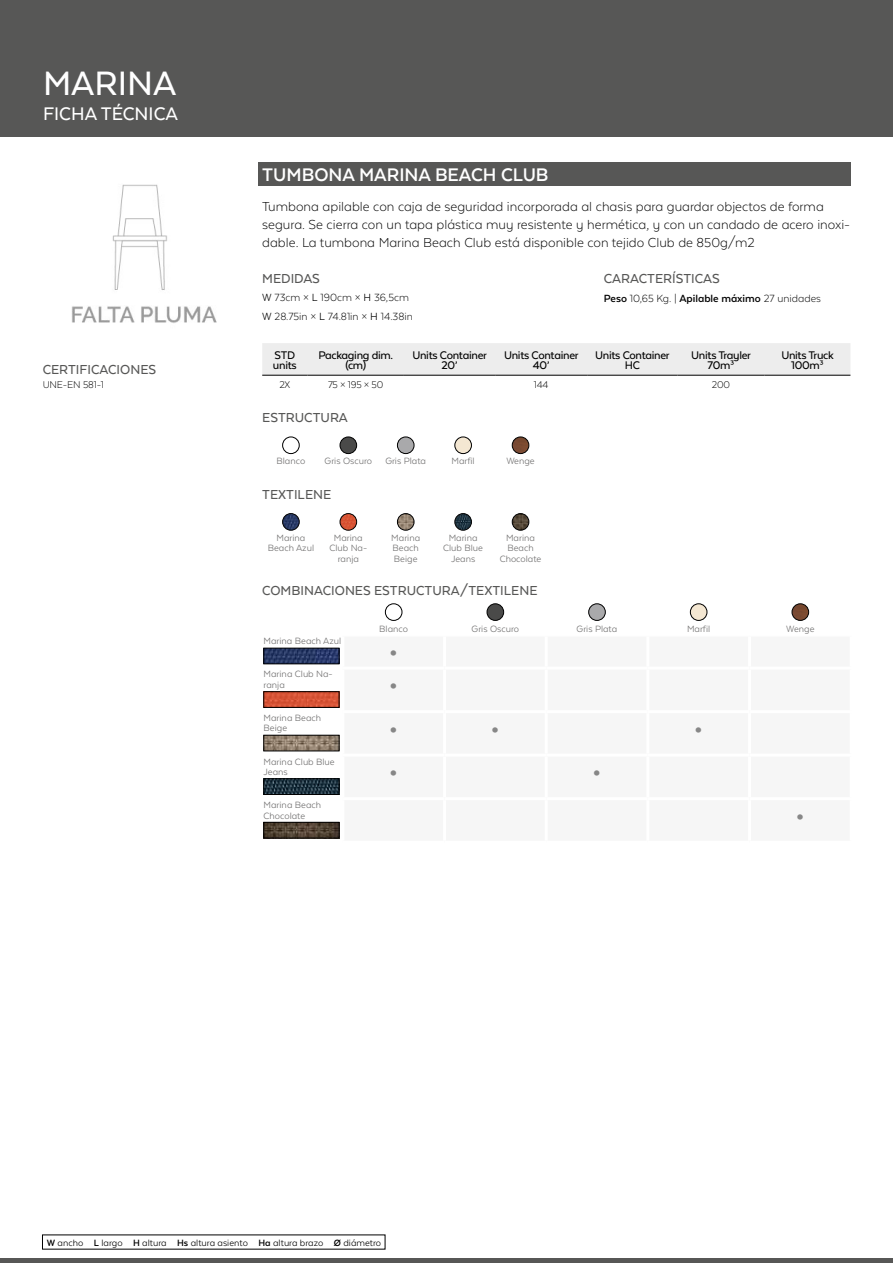
<style>
.page{position:relative;width:893px;height:1263px;background:#fff}
.page>*{position:absolute;margin:0;border:0;box-sizing:border-box;transform-origin:0 0}
.t1{font:500 39px "Texta Alt";color:#fff}
.t2{font:700 31.5px "Texta Alt";color:#878787}
.t3{font:700 21px "Texta Alt";color:#fff}
.t4{font:500 21px "Texta Alt";color:#fff}
.t5{font:300 15px/18px "Texta Alt";color:#000}
.t6{font:500 15px "Texta Alt";color:#575756}
.t7{font:500 12.75px/10.5px "Texta Alt";letter-spacing:-.025em;color:#000;text-align:center}
.t8{font:300 12px/18.6px "Texta Alt";color:#000}
.t9{font:300 11.25px "Texta Alt";letter-spacing:-.02em;color:#000}
.t10{font:10.5px/10.5px "Texta Alt";color:#706f6f}
.t11{font:10.5px "Texta Alt";color:#000}
.s1{font-weight:400}
.s2{font-weight:700}
</style>
<div class="page">
<hr style="left:0;top:1259px;width:893px;height:4px;background:#575756">
<div style="left:0;top:0;width:893px;height:137px;background:#575756"></div>
<div style="left:258px;top:163px;width:592px;height:23px;background:#575756"></div>
<div style="left:262px;top:343px;width:588px;height:32px;background:#ededed"></div>
<hr style="left:262px;top:375px;width:46px;height:1px;background:#000">
<hr style="left:308px;top:375px;width:96px;height:1px;background:#000">
<hr style="left:404px;top:375px;width:91px;height:1px;background:#000">
<hr style="left:495px;top:375px;width:92px;height:1px;background:#000">
<hr style="left:587px;top:375px;width:90px;height:1px;background:#000">
<hr style="left:677px;top:375px;width:88px;height:1px;background:#000">
<hr style="left:765px;top:375px;width:85px;height:1px;background:#000">
<img style="left:283px;top:437px;width:16px;height:17px;border-radius:8px">
<div style="left:282px;top:437px;width:17px;height:17px;border:1px solid #000;border-radius:50%"></div>
<img style="left:340px;top:437px;width:17px;height:17px;border-radius:8px">
<div style="left:340px;top:437px;width:17px;height:17px;border:1px solid #000;border-radius:50%"></div>
<img style="left:397px;top:437px;width:17px;height:17px;border-radius:8px">
<div style="left:397px;top:437px;width:17px;height:17px;border:1px solid #000;border-radius:50%"></div>
<img style="left:455px;top:437px;width:16px;height:17px;border-radius:8px">
<div style="left:455px;top:437px;width:17px;height:17px;border:1px solid #000;border-radius:50%"></div>
<img style="left:512px;top:437px;width:17px;height:17px;border-radius:8px">
<div style="left:512px;top:437px;width:17px;height:17px;border:1px solid #000;border-radius:50%"></div>
<img style="left:283px;top:514px;width:16px;height:16px;border-radius:8px">
<div style="left:282px;top:513px;width:17px;height:17px;border:1px solid #000;border-radius:50%"></div>
<img style="left:340px;top:514px;width:17px;height:16px;border-radius:8px">
<div style="left:340px;top:513px;width:17px;height:17px;border:1px solid #000;border-radius:50%"></div>
<img style="left:397px;top:514px;width:17px;height:16px;border-radius:8px">
<div style="left:397px;top:513px;width:17px;height:17px;border:1px solid #000;border-radius:50%"></div>
<img style="left:455px;top:514px;width:16px;height:16px;border-radius:8px">
<div style="left:455px;top:513px;width:17px;height:17px;border:1px solid #000;border-radius:50%"></div>
<img style="left:512px;top:514px;width:17px;height:16px;border-radius:8px">
<div style="left:512px;top:513px;width:17px;height:17px;border:1px solid #000;border-radius:50%"></div>
<img style="left:385px;top:604px;width:17px;height:16px;border-radius:8px">
<div style="left:385px;top:604px;width:17px;height:16px;border:1px solid #000;border-radius:50%"></div>
<img style="left:487px;top:604px;width:17px;height:16px;border-radius:8px">
<div style="left:487px;top:604px;width:17px;height:16px;border:1px solid #000;border-radius:50%"></div>
<img style="left:589px;top:604px;width:16px;height:16px;border-radius:8px">
<div style="left:589px;top:604px;width:16px;height:16px;border:1px solid #000;border-radius:50%"></div>
<img style="left:690px;top:604px;width:17px;height:16px;border-radius:8px">
<div style="left:690px;top:604px;width:17px;height:16px;border:1px solid #000;border-radius:50%"></div>
<img style="left:792px;top:604px;width:17px;height:16px;border-radius:8px">
<div style="left:792px;top:604px;width:17px;height:16px;border:1px solid #000;border-radius:50%"></div>
<img style="left:266px;top:650px;width:71px;height:12px">
<div style="left:264px;top:648px;width:75px;height:16px;border:1px solid #000"></div>
<img style="left:266px;top:693px;width:71px;height:12px">
<div style="left:264px;top:691px;width:75px;height:16px;border:1px solid #000"></div>
<img style="left:266px;top:737px;width:71px;height:12px">
<div style="left:264px;top:735px;width:75px;height:16px;border:1px solid #000"></div>
<img style="left:266px;top:781px;width:71px;height:12px">
<div style="left:264px;top:779px;width:75px;height:16px;border:1px solid #000"></div>
<img style="left:266px;top:824px;width:71px;height:12px">
<div style="left:264px;top:822px;width:75px;height:16px;border:1px solid #000"></div>
<img style="left:71px;top:184px;width:146px;height:139px">
<h1 class="t1" style="left:43px;top:63px;width:135px">MARINA</h1>
<h3 class="t4" style="left:43px;top:103px;width:136px">FICHA TÉCNICA</h3>
<h3 class="t6" style="left:43px;top:362px;width:115px">CERTIFICACIONES</h3>
<p class="t9" style="left:43px;top:379px;width:63px">UNE-EN 581-1</p>
<h3 class="t3" style="left:262px;top:163px;width:288px">TUMBONA MARINA BEACH CLUB</h3>
<p class="t5" style="left:262px;top:198px;width:590px">Tumbona apilable con caja de seguridad incorporada al chasis para guardar objectos de forma segura. Se cierra con un tapa plástica muy resistente y hermética, y con un candado de acero inoxi&shy;dable. La tumbona Marina Beach Club está disponible con tejido Club de 850g/m2</p>
<h3 class="t6" style="left:262px;top:271px;width:59px">MEDIDAS</h3>
<p class="t8" style="left:262px;top:288px;width:152px"><span class="s1">W</span> 73cm × <span class="s1">L</span> 190cm × <span class="s1">H</span> 36,5cm<br><span class="s1">W</span> 28.75in × <span class="s1">L</span> 74.81in × <span class="s1">H</span> 14.38in</p>
<h3 class="t6" style="left:604px;top:271px;width:117px">CARACTERÍSTICAS</h3>
<p class="t8" style="left:604px;top:289px;width:219px"><span class="s2">Peso</span> 10,65 Kg. | <span class="s2">Apilable máximo</span> 27 unidades</p>
<p class="t7" style="left:273px;top:349px;width:25px;text-align:left">STD units</p>
<p class="t7" style="left:318px;top:349px;width:76px">Packaging dim. (cm)</p>
<p class="t7" style="left:412px;top:349px;width:76px">Units Container<br>20’</p>
<p class="t7" style="left:504px;top:349px;width:76px">Units Container<br>40’</p>
<p class="t7" style="left:595px;top:349px;width:76px">Units Container<br>HC</p>
<p class="t7" style="left:691px;top:349px;width:61px">Units Trayler<br>70m³</p>
<p class="t7" style="left:781px;top:349px;width:54px">Units Truck<br>100m³</p>
<p class="t9" style="left:279px;top:379px;width:12px">2X</p>
<p class="t9" style="left:328px;top:379px;width:57px">75 × 195 × 50</p>
<p class="t9" style="left:534px;top:379px;width:16px">144</p>
<p class="t9" style="left:712px;top:379px;width:20px">200</p>
<h3 class="t6" style="left:262px;top:410px;width:87px">ESTRUCTURA</h3>
<p class="t10" style="left:277px;top:456px;width:30px">Blanco</p>
<p class="t10" style="left:325px;top:456px;width:49px">Gris Oscuro</p>
<p class="t10" style="left:385px;top:456px;width:42px">Gris Plata</p>
<p class="t10" style="left:451px;top:456px;width:25px">Marfil</p>
<p class="t10" style="left:506px;top:456px;width:30px">Wenge</p>
<h3 class="t6" style="left:262px;top:487px;width:71px">TEXTILENE</h3>
<p class="t10" style="left:268px;top:532px;width:48px;text-align:center">Marina<br>Beach Azul</p>
<p class="t10" style="left:329px;top:532px;width:39px;text-align:center">Marina<br>Club Na&shy;ranja</p>
<p class="t10" style="left:391px;top:532px;width:30px">Marina<br>Beach<br>Beige</p>
<p class="t10" style="left:443px;top:532px;width:41px;text-align:center">Marina<br>Club Blue<br>Jeans</p>
<p class="t10" style="left:500px;top:532px;width:43px;text-align:center">Marina<br>Beach<br>Chocolate</p>
<h3 class="t6" style="left:262px;top:583px;width:277px">COMBINACIONES ESTRUCTURA/TEXTILENE</h3>
<p class="t10" style="left:379px;top:624px;width:30px">Blanco</p>
<p class="t10" style="left:472px;top:624px;width:49px">Gris Oscuro</p>
<p class="t10" style="left:577px;top:624px;width:42px">Gris Plata</p>
<p class="t10" style="left:687px;top:624px;width:25px">Marfil</p>
<p class="t10" style="left:786px;top:624px;width:30px">Wenge</p>
<p class="t10" style="left:264px;top:636px;width:79px">Marina Beach Azul</p>
<h2 class="t2" style="left:389px;top:634px;width:12px">•</h2>
<p class="t10" style="left:264px;top:669px;width:71px">Marina Club Na&shy;ranja</p>
<h2 class="t2" style="left:389px;top:668px;width:12px">•</h2>
<p class="t10" style="left:264px;top:712px;width:59px">Marina Beach<br>Beige</p>
<p class="t10" style="left:264px;top:756px;width:73px">Marina Club Blue<br>Jeans</p>
<p class="t10" style="left:264px;top:799px;width:59px">Marina Beach<br>Chocolate</p>
<h2 class="t2" style="left:389px;top:711px;width:12px">•</h2>
<h2 class="t2" style="left:490px;top:711px;width:12px">•</h2>
<h2 class="t2" style="left:694px;top:711px;width:12px">•</h2>
<h2 class="t2" style="left:389px;top:755px;width:12px">•</h2>
<h2 class="t2" style="left:592px;top:755px;width:12px">•</h2>
<h2 class="t2" style="left:795px;top:798px;width:12px">•</h2>
<p class="t11" style="left:47px;top:1237px;width:336px"><span class="s2">W</span> ancho <span class="s2">L</span> largo <span class="s2">H</span> altura <span class="s2">Hs</span> altura asiento <span class="s2">Ha</span> altura brazo <span class="s2">Ø</span> diámetro</p>
</div>
